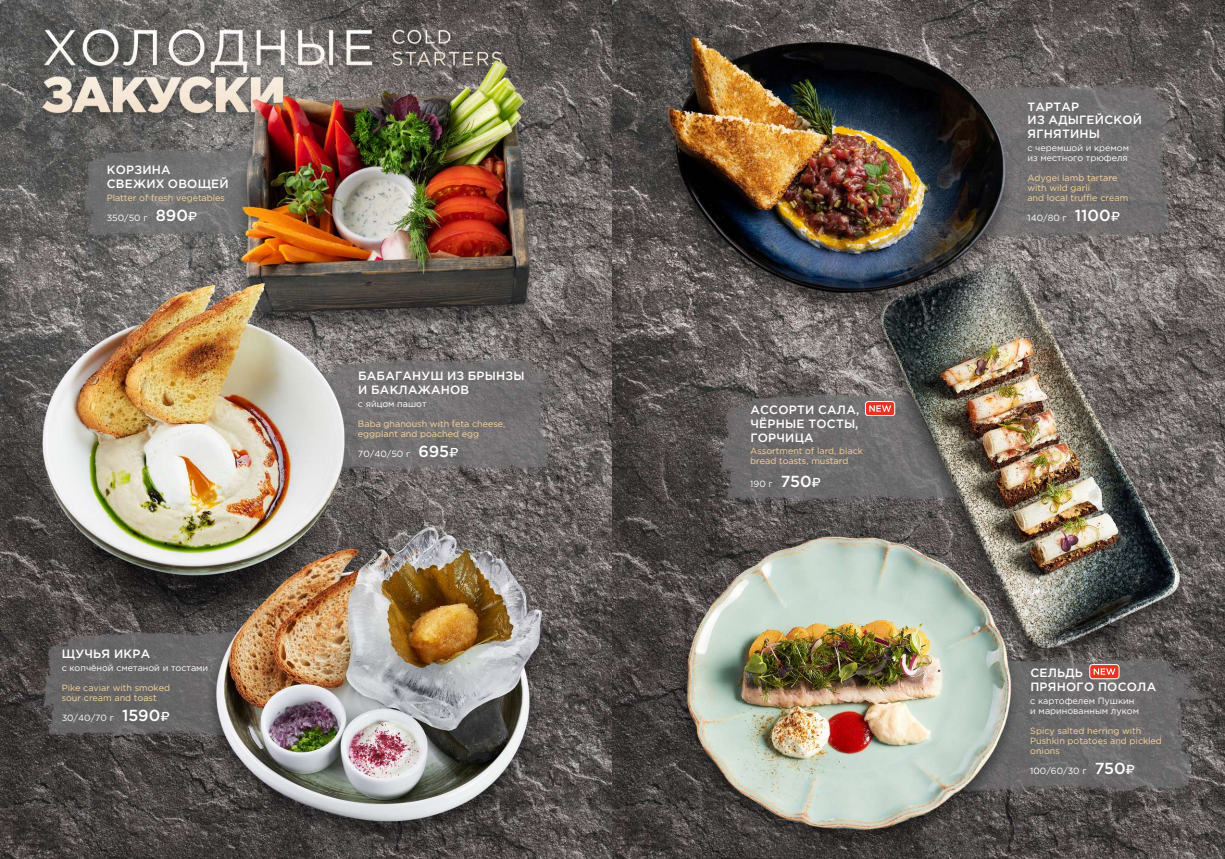
<style>
.page{position:relative;width:1225px;height:859px;background:#fff}
.page>*{position:absolute;margin:0;border:0;box-sizing:border-box;transform-origin:0 0}
.t1{font:500 12px/13.8px "Gotham Pro";letter-spacing:.02em;color:#fff}
.t2{font:9px/10px "Gotham Pro";color:#fdd69a}
.t3{font:9px/10px "Gotham Pro";color:#fff}
.s1{font-weight:500;font-size:16px}
.s2{font-family:"Geometria";font-weight:500;font-size:13px}
</style>
<div class="page">
<img style="left:0;top:0;width:1225px;height:859px">
<div style="left:865px;top:401px;width:29px;height:15px;background:#e63422;border-radius:3px"></div>
<div style="left:865px;top:401px;width:30px;height:15px;border:1px solid #fff;border-radius:3px"></div>
<svg style="left:869px;top:405px;width:22px;height:7px"></svg>
<div style="left:1089px;top:665px;width:30px;height:14px;background:#e63422;border-radius:3px"></div>
<div style="left:1089px;top:664px;width:30px;height:15px;border:1px solid #fff;border-radius:3px"></div>
<svg style="left:1093px;top:668px;width:22px;height:7px"></svg>
<h1 class="t1" style="left:107px;top:163px;width:123px">КОРЗИНА<br>СВЕЖИХ ОВОЩЕЙ</h1>
<p class="t2" style="left:107px;top:193px;width:120px">Platter of fresh vegetables</p>
<p class="t3" style="left:107px;top:213px;width:92px">350/50 г <span class="s1">890</span><span class="s2">₽</span></p>
<h1 class="t1" style="left:62px;top:646px;width:90px">ЩУЧЬЯ ИКРА</h1>
<p class="t3" style="left:62px;top:663px;width:148px">с копчёной сметаной и тостами</p>
<p class="t2" style="left:62px;top:683px;width:110px">Pike caviar with smoked sour cream and toast</p>
<p class="t3" style="left:62px;top:713px;width:110px">30/40/70 г <span class="s1">1590</span><span class="s2">₽</span></p>
<h1 class="t1" style="left:358px;top:369px;width:168px">БАБАГАНУШ ИЗ БРЫНЗЫ<br>И БАКЛАЖАНОВ</h1>
<p class="t3" style="left:358px;top:399px;width:70px">с яйцом пашот</p>
<p class="t2" style="left:358px;top:419px;width:149px">Baba ghanoush with feta cheese, eggplant and poached egg</p>
<p class="t3" style="left:358px;top:449px;width:102px">70/40/50 г <span class="s1">695</span><span class="s2">₽</span></p>
<h1 class="t1" style="left:750px;top:402px;width:110px;text-align:justify">АССОРТИ САЛА, ЧЁРНЫЕ ТОСТЫ, ГОРЧИЦА</h1>
<p class="t2" style="left:750px;top:446px;width:114px">Аssortment of lard, black bread toasts, mustard</p>
<p class="t3" style="left:750px;top:479px;width:72px">190 г <span class="s1">750</span><span class="s2">₽</span></p>
<h1 class="t1" style="left:1027px;top:99px;width:116px">ТАРТАР<br>ИЗ АДЫГЕЙСКОЙ<br>ЯГНЯТИНЫ</h1>
<p class="t3" style="left:1027px;top:143px;width:103px">с черемшой и кремом из местного трюфеля</p>
<p class="t2" style="left:1027px;top:173px;width:102px">Adygei lamb tartare with wild garli<br>and local truffle cream</p>
<p class="t3" style="left:1027px;top:213px;width:94px">140/80 г <span class="s1">1100</span><span class="s2">₽</span></p>
<h1 class="t1" style="left:1030px;top:665px;width:127px">СЕЛЬДЬ<br>ПРЯНОГО ПОСОЛА</h1>
<p class="t3" style="left:1030px;top:695px;width:110px">с картофелем Пушкин и маринованным луком</p>
<p class="t2" style="left:1030px;top:725px;width:133px">Spicy salted herring with<br>Pushkin potatoes and pickled onions</p>
<p class="t3" style="left:1030px;top:765px;width:106px">100/60/30 г <span class="s1">750</span><span class="s2">₽</span></p>
</div>
